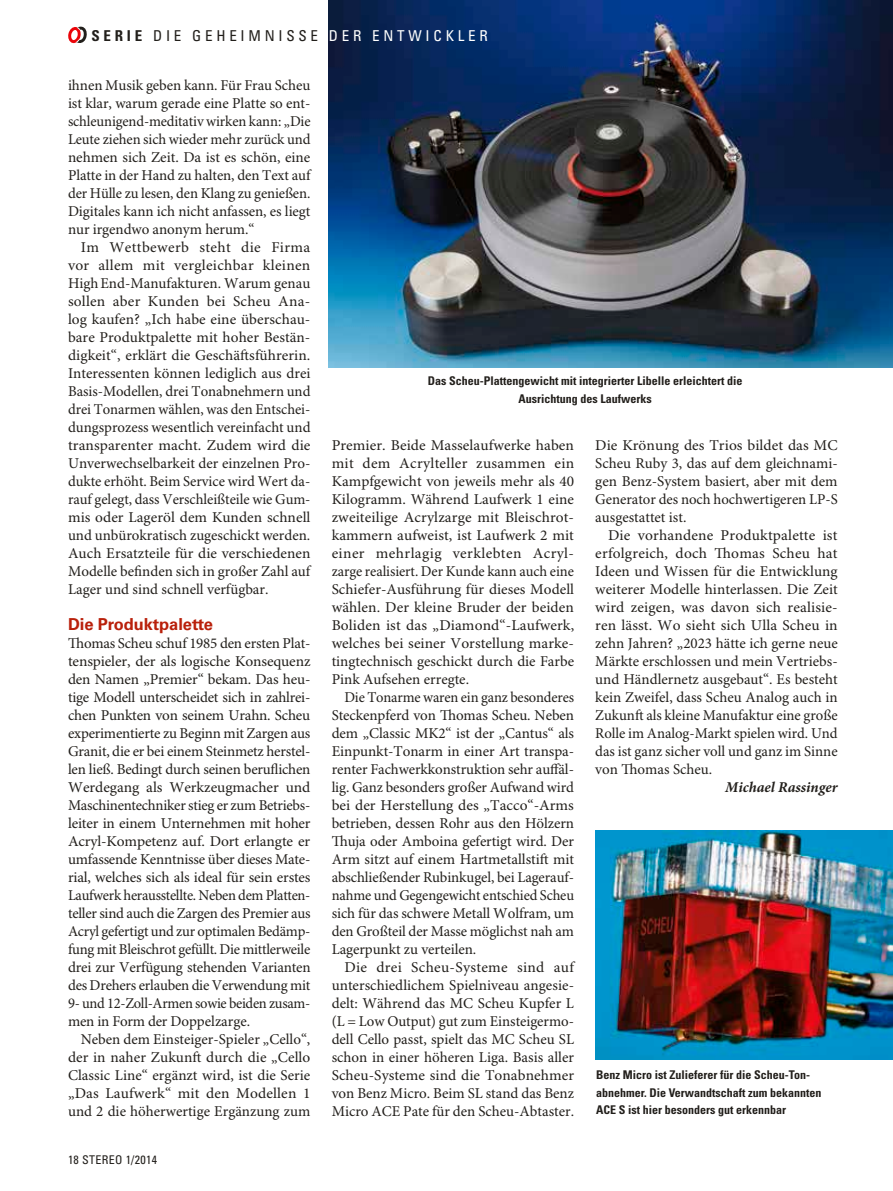
<style>
.page{position:relative;width:893px;height:1191px;background:#fff}
.page>*{position:absolute;margin:0;border:0;box-sizing:border-box;transform-origin:0 0}
.t1{font:700 16.5px "Univers LT Std";letter-spacing:-.005em;color:#b9200b}
.t2{font:15px/18px "Minion Pro";color:#221f1b;text-align:justify}
.t3{font:condensed 15px "Univers LT Std";letter-spacing:.25em;color:#221f1b}
.t4{font:italic 700 15px "Minion Pro";color:#221f1b}
.t5{font:700 condensed 12px/17.7px "Univers LT Std";color:#221f1b;text-align:center}
.t6{font:condensed 12px "Univers LT Std";letter-spacing:.025em;color:#221f1b}
.s1{font-weight:700}
.s2{color:#fff}
</style>
<div class="page">
<img style="left:328px;top:0;width:565px;height:368px">
<svg style="left:68px;top:26px;width:19px;height:17px"></svg>
<img style="left:595px;top:831px;width:298px;height:229px">
<p class="t3" style="left:91px;top:26px;width:398px"><span class="s1">SERIE</span> DIE GEHEIMNISSE <span class="s2">DER ENTWICKLER</span></p>
<p class="t2" style="left:68px;top:77px;width:244px">ihnen Musik geben kann. Für Frau Scheu ist klar, warum gerade eine Platte so ent&shy;schleunigend-meditativ wirken kann: „Die Leute ziehen sich wieder mehr zurück und nehmen sich Zeit. Da ist es schön, eine Platte in der Hand zu halten, den Text auf der Hülle zu lesen, den Klang zu genießen.<br>Digitales kann ich nicht anfassen, es liegt nur irgendwo anonym herum.“</p>
<p class="t2" style="left:68px;top:239px;width:244px;text-indent:13px">Im Wettbewerb steht die Firma vor allem mit vergleichbar kleinen HighEnd-Manufakturen. Warum genau sollen aber Kunden bei Scheu Ana&shy;log kaufen? „Ich habe eine überschau&shy;bare Produktpalette mit hoher Bestän&shy;digkeit“, erklärt die Geschäftsführerin.<br>Interessenten können lediglich aus drei Basis-Modellen, drei Tonabnehmern und drei Tonarmen wählen, was den Entschei&shy;dungsprozess wesentlich vereinfacht und transparenter macht. Zudem wird die Unverwechselbarkeit der einzelnen Pro&shy;dukte erhöht. Beim Service wird Wert da&shy;rauf gelegt, dass Verschleißteile wie Gum&shy;mis oder Lageröl dem Kunden schnell und unbürokratisch zugeschickt werden.<br>Auch Ersatzteile für die verschiedenen Modelle befinden sich in großer Zahl auf Lager und sind schnell verfügbar.</p>
<p class="t1" style="left:68px;top:615px;width:147px">Die Produktpalette</p>
<p class="t2" style="left:68px;top:635px;width:244px">Thomas Scheu schuf 1985 den ersten Plat&shy;tenspieler, der als logische Konsequenz den Namen „Premier“ bekam. Das heu&shy;tige Modell unterscheidet sich in zahlrei&shy;chen Punkten von seinem Urahn. Scheu experimentierte zu Beginn mit Zargen aus Granit, die er bei einem Steinmetz herstel&shy;len ließ. Bedingt durch seinen beruflichen Werdegang als Werkzeugmacher und Maschinentechniker stieg er zum Betriebs&shy;leiter in einem Unternehmen mit hoher Acryl-Kompetenz auf. Dort erlangte er umfassende Kenntnisse über dieses Mate&shy;rial, welches sich als ideal für sein erstes Laufwerk herausstellte. Neben dem Platten&shy;teller sind auch die Zargen des Premier aus Acryl gefertigt und zur optimalen Bedämp&shy;fung mit Bleischrot gefüllt. Die mittlerweile drei zur Verfügung stehenden Varianten des Drehers erlauben die Verwendung mit 9- und 12-Zoll-Armen sowie beiden zusam&shy;men in Form der Doppelzarge.</p>
<p class="t2" style="left:68px;top:1031px;width:244px;text-indent:13px">Neben dem Einsteiger-Spieler „Cello“, der in naher Zukunft durch die „Cello Classic Line“ ergänzt wird, ist die Serie „Das Laufwerk“ mit den Modellen 1 und 2 die höherwertige Ergänzung zum</p>
<p class="t6" style="left:68px;top:1151px;width:91px">18 STEREO 1/2014</p>
<p class="t5" style="left:428px;top:372px;width:316px">Das Scheu-Plattengewicht mit integrierter Libelle erleichtert die<br>Ausrichtung des Laufwerks</p>
<p class="t2" style="left:332px;top:437px;width:244px">Premier. Beide Masselaufwerke haben mit dem Acrylteller zusammen ein Kampfgewicht von jeweils mehr als 40<br>Kilogramm. Während Laufwerk 1 eine zweiteilige Acrylzarge mit Bleischrot&shy;kammern aufweist, ist Laufwerk 2 mit einer mehrlagig verklebten Acryl&shy;zarge realisiert. Der Kunde kann auch eine Schiefer-Ausführung für dieses Modell wählen. Der kleine Bruder der beiden Boliden ist das „Diamond“-Laufwerk, welches bei seiner Vorstellung marke&shy;tingtechnisch geschickt durch die Farbe Pink Aufsehen erregte.</p>
<p class="t2" style="left:332px;top:689px;width:244px;text-indent:13px">Die Tonarme waren ein ganz besonderes Steckenpferd von Thomas Scheu. Neben dem „Classic MK2“ ist der „Cantus“ als Einpunkt-Tonarm in einer Art transpa&shy;renter Fachwerkkonstruktion sehr auffäl&shy;lig. Ganz besonders großer Aufwand wird bei der Herstellung des „Tacco“-Arms betrieben, dessen Rohr aus den Hölzern Thuja oder Amboina gefertigt wird. Der Arm sitzt auf einem Hartmetallstift mit abschließender Rubinkugel, bei Lagerauf&shy;nahme und Gegengewicht entschied Scheu sich für das schwere Metall Wolfram, um den Großteil der Masse möglichst nah am Lagerpunkt zu verteilen.</p>
<p class="t2" style="left:332px;top:959px;width:244px;text-indent:13px">Die drei Scheu-Systeme sind auf unterschiedlichem Spielniveau angesie&shy;delt: Während das MC Scheu Kupfer L (L = Low Output) gut zum Einsteigermo&shy;dell Cello passt, spielt das MC Scheu SL schon in einer höheren Liga. Basis aller Scheu-Systeme sind die Tonabnehmer von Benz Micro. Beim SL stand das Benz Micro ACE Pate für den Scheu-Abtaster.</p>
<p class="t2" style="left:595px;top:437px;width:244px">Die Krönung des Trios bildet das MC Scheu Ruby 3, das auf dem gleichnami&shy;gen Benz-System basiert, aber mit dem Generator des noch hochwertigeren LP-S ausgestattet ist.</p>
<p class="t2" style="left:595px;top:527px;width:244px;text-indent:13px">Die vorhandene Produktpalette ist erfolgreich, doch Thomas Scheu hat Ideen und Wissen für die Entwicklung weiterer Modelle hinterlassen. Die Zeit wird zeigen, was davon sich realisie&shy;ren lässt. Wo sieht sich Ulla Scheu in zehn Jahren? „2023 hätte ich gerne neue Märkte erschlossen und mein Vertriebs&shy;und Händlernetz ausgebaut“. Es besteht kein Zweifel, dass Scheu Analog auch in Zukunft als kleine Manufaktur eine große Rolle im Analog-Markt spielen wird. Und das ist ganz sicher voll und ganz im Sinne von Thomas Scheu.</p>
<p class="t4" style="left:725px;top:778px;width:114px">Michael Rassinger</p>
<p class="t5" style="left:596px;top:1065px;width:227px;text-align:left">Benz Micro ist Zulieferer für die Scheu-Ton&shy;abnehmer. Die Verwandtschaft zum bekannten<br>ACE S ist hier besonders gut erkennbar</p>
</div>
